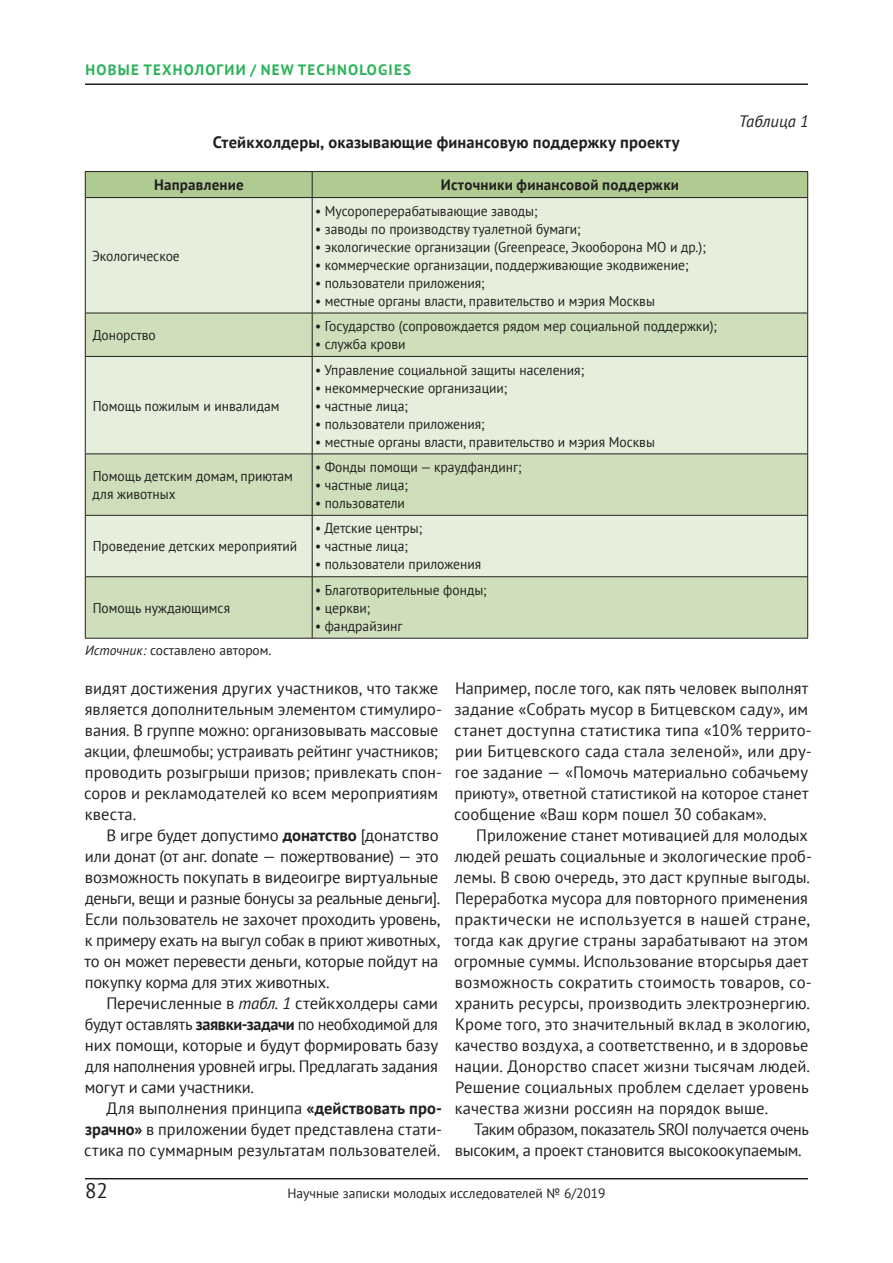
<style>
.page{position:relative;width:893px;height:1263px;background:#fff}
.page>*{position:absolute;margin:0;border:0;box-sizing:border-box;transform-origin:0 0}
.t1{font:21px "PT Sans";color:#231f20}
.t2{font:16.5px/21px "PT Sans";color:#231f20}
.t3{font:16.5px/21px "PT Sans";letter-spacing:-.02em;color:#231f20}
.t4{font:700 16.5px "PT Sans";letter-spacing:.01em;color:#231f20}
.t5{font:italic 16.5px "PT Sans";letter-spacing:-.005em;color:#231f20}
.t6{font:700 15px "PT Sans";letter-spacing:.015em;color:#231f20}
.t7{font:700 15px "PT Sans";letter-spacing:.08em;color:#29b359}
.t8{font:14.25px/18px "PT Sans";color:#231f20;scale:.95 1}
.t9{font:13.5px "PT Sans";color:#231f20}
.s1{font-style:italic}
.s2{font-weight:700}
</style>
<div class="page">
<hr style="left:85px;top:1178px;width:723px;height:1px;background:#231f20">
<hr style="left:85px;top:83px;width:723px;height:2px;background:#231f20">
<div style="left:86px;top:198px;width:721px;height:115px;background:#e6efdb"></div>
<svg style="left:86px;top:314px;width:721px;height:324px;background:#d9e5c9"></svg>
<hr style="left:85px;top:171px;width:227px;height:1px;background:#231f20">
<hr style="left:312px;top:171px;width:496px;height:1px;background:#231f20">
<div style="left:85px;top:172px;width:723px;height:25px;background:#afcb91"></div>
<hr style="left:85px;top:197px;width:227px;height:1px;background:#231f20">
<hr style="left:312px;top:197px;width:496px;height:1px;background:#231f20">
<hr style="left:85px;top:198px;width:1px;height:115px;background:#231f20">
<hr style="left:312px;top:198px;width:1px;height:115px;background:#231f20">
<hr style="left:807px;top:198px;width:1px;height:115px;background:#231f20">
<hr style="left:85px;top:357px;width:1px;height:97px;background:#231f20">
<hr style="left:312px;top:357px;width:1px;height:97px;background:#231f20">
<hr style="left:807px;top:357px;width:1px;height:97px;background:#231f20">
<hr style="left:85px;top:515px;width:1px;height:61px;background:#231f20">
<hr style="left:312px;top:515px;width:1px;height:61px;background:#231f20">
<hr style="left:807px;top:515px;width:1px;height:61px;background:#231f20">
<hr style="left:85px;top:313px;width:227px;height:1px;background:#231f20">
<hr style="left:85px;top:313px;width:1px;height:43px;background:#231f20">
<hr style="left:85px;top:356px;width:227px;height:1px;background:#231f20">
<hr style="left:312px;top:313px;width:496px;height:1px;background:#231f20">
<hr style="left:312px;top:313px;width:1px;height:43px;background:#231f20">
<hr style="left:807px;top:313px;width:1px;height:43px;background:#231f20">
<hr style="left:312px;top:356px;width:496px;height:1px;background:#231f20">
<hr style="left:85px;top:454px;width:227px;height:1px;background:#231f20">
<hr style="left:85px;top:454px;width:1px;height:61px;background:#231f20">
<hr style="left:85px;top:515px;width:227px;height:1px;background:#231f20">
<hr style="left:312px;top:454px;width:496px;height:1px;background:#231f20">
<hr style="left:312px;top:454px;width:1px;height:61px;background:#231f20">
<hr style="left:807px;top:454px;width:1px;height:61px;background:#231f20">
<hr style="left:312px;top:515px;width:496px;height:1px;background:#231f20">
<hr style="left:85px;top:576px;width:227px;height:1px;background:#231f20">
<hr style="left:85px;top:577px;width:1px;height:61px;background:#231f20">
<hr style="left:85px;top:638px;width:227px;height:1px;background:#231f20">
<hr style="left:312px;top:576px;width:496px;height:1px;background:#231f20">
<hr style="left:312px;top:577px;width:1px;height:61px;background:#231f20">
<hr style="left:807px;top:577px;width:1px;height:61px;background:#231f20">
<hr style="left:312px;top:638px;width:496px;height:1px;background:#231f20">
<p class="t7" style="left:86px;top:60px;width:99px">НОВЫЕ ТЕХНОЛО</p>
<p class="t7" style="left:217px;top:60px;width:187px">ГИИ / NEW TECHNOLOGIES</p>
<p class="t4" style="left:213px;top:132px;width:468px">Стейкхолдеры, оказывающие финансовую поддержку проекту</p>
<p class="t6" style="left:154px;top:175px;width:91px">Направление</p>
<p class="t6" style="left:441px;top:175px;width:240px">Источники финансовой поддержки</p>
<p class="t8" style="left:92px;top:246px;width:94px">Экологическое</p>
<p class="t8" style="left:93px;top:326px;width:68px">Донорство</p>
<p class="t8" style="left:93px;top:396px;width:198px">Помощь пожилым и инвалидам</p>
<p class="t8" style="left:93px;top:467px;width:212px">Помощь детским домам, приютам для животных</p>
<p class="t8" style="left:93px;top:537px;width:217px">Проведение детских мероприятий</p>
<p class="t8" style="left:93px;top:599px;width:146px">Помощь нуждающимся</p>
<p class="t9" style="left:85px;top:642px;width:188px"><span class="s1">Источник:</span> составлено автором.</p>
<p class="t8" style="left:315px;top:201px;width:236px">• Мусороперерабатывающие заводы;</p>
<p class="t8" style="left:315px;top:219px;width:281px">• заводы по производству туалетной бумаги;</p>
<p class="t8" style="left:315px;top:237px;width:413px">• экологические организации (Greenpeace, Экооборона МО и др.);</p>
<p class="t8" style="left:315px;top:255px;width:395px">• коммерческие организации, поддерживающие экодвижение;</p>
<p class="t8" style="left:315px;top:273px;width:180px">• пользователи приложения;</p>
<p class="t8" style="left:315px;top:291px;width:359px">• местные органы власти, правительство и мэрия Москвы</p>
<p class="t8" style="left:315px;top:317px;width:425px">• Государство (сопровождается рядом мер социальной поддержки);</p>
<p class="t8" style="left:315px;top:335px;width:97px">• служба крови</p>
<p class="t8" style="left:315px;top:360px;width:285px">• Управление социальной защиты населения;</p>
<p class="t8" style="left:315px;top:378px;width:204px">• некоммерческие организации;</p>
<p class="t8" style="left:315px;top:396px;width:99px">• частные лица;</p>
<p class="t8" style="left:315px;top:414px;width:180px">• пользователи приложения;</p>
<p class="t8" style="left:315px;top:432px;width:359px">• местные органы власти, правительство и мэрия Москвы</p>
<p class="t8" style="left:315px;top:458px;width:219px">• Фонды помощи — краудфандинг;</p>
<p class="t8" style="left:315px;top:476px;width:99px">• частные лица;</p>
<p class="t8" style="left:315px;top:494px;width:96px">• пользователи</p>
<p class="t8" style="left:315px;top:519px;width:114px">• Детские центры;</p>
<p class="t8" style="left:315px;top:537px;width:99px">• частные лица;</p>
<p class="t8" style="left:315px;top:555px;width:177px">• пользователи приложения</p>
<p class="t8" style="left:315px;top:581px;width:182px">• Благотворительные фонды;</p>
<p class="t8" style="left:315px;top:599px;width:60px">• церкви;</p>
<p class="t8" style="left:315px;top:617px;width:93px">• фандрайзинг</p>
<p class="t5" style="left:739px;top:111px;width:72px">Таблица 1</p>
<p class="t2" style="left:84px;top:678px;width:359px">видят достижения других участников, что также является дополнительным элементом стимулиро&shy;вания. В группе можно: организовывать массовые акции, флешмобы; устраивать рейтинг участников; проводить розыгрыши призов; привлекать спон&shy;соров и рекламодателей ко всем мероприятиям квеста.</p>
<p class="t2" style="left:84px;top:825px;width:357px;text-indent:22px">В игре будет допустимо <span class="s2">донатство</span> [донатство или донат (от анг. donate — пожертвование) — это возможность покупать в видеоигре виртуальные деньги, вещи и разные бонусы за реальные деньги].<br>Если пользователь не захочет проходить уровень, к примеру ехать на выгул собак в приют животных, то он может перевести деньги, которые пойдут на покупку корма для этих животных.</p>
<p class="t2" style="left:85px;top:993px;width:355px;text-align:justify;text-indent:21px">Перечисленные в <span class="s1">табл. 1</span> стейкхолдеры сами будут оставлять <span class="s2">заявки-задачи</span> по необходимой для них помощи, которые и будут формировать базу для наполнения уровней игры. Предлагать задания могут и сами участники.</p>
<p class="t2" style="left:84px;top:1098px;width:359px;text-align:justify;text-indent:22px">Для выполнения принципа <span class="s2">«действовать про&shy;зрачно»</span> в приложении будет представлена стати&shy;стика по суммарным результатам пользователей.</p>
<p class="t2" style="left:454px;top:678px;width:359px">Например, после того, как пять человек выполнят задание «Собрать мусор в Битцевском саду», им станет доступна статистика типа «10% террито&shy;рии Битцевского сада стала зеленой», или дру&shy;гое задание — «Помочь материально собачьему приюту», ответной статистикой на которое станет сообщение «Ваш корм пошел 30 собакам».</p>
<p class="t2" style="left:454px;top:825px;width:359px;text-indent:22px">Приложение станет мотивацией для молодых людей решать социальные и экологические проб&shy;лемы. В свою очередь, это даст крупные выгоды.<br>Переработка мусора для повторного применения практически не используется в нашей стране, тогда как другие страны зарабатывают на этом огромные суммы. Использование вторсырья дает возможность сократить стоимость товаров, со&shy;хранить ресурсы, производить электроэнергию.<br>Кроме того, это значительный вклад в экологию, качество воздуха, а соответственно, и в здоровье нации. Донорство спасет жизни тысячам людей.<br>Решение социальных проблем сделает уровень качества жизни россиян на порядок выше.</p>
<p class="t3" style="left:455px;top:1119px;width:355px;text-indent:19px">Таким образом, показатель SROI получается очень высоким, а проект становится высокоокупаемым.</p>
<p class="t1" style="left:85px;top:1177px;width:24px">82</p>
<p class="t9" style="left:287px;top:1185px;width:320px">Научные записки молодых исследователей № 6/2019</p>
</div>
